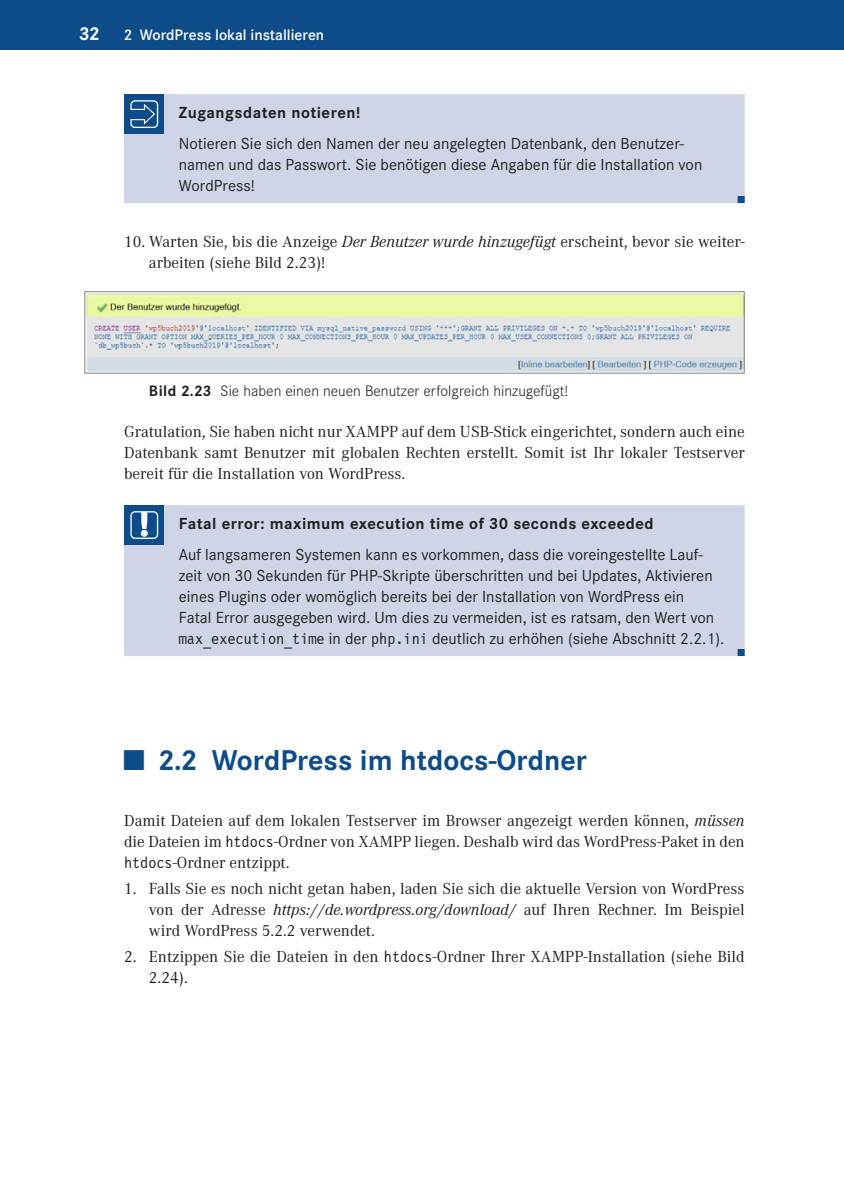
<style>
.page{position:relative;width:844px;height:1191px;background:#fff}
.page>*{position:absolute;margin:0;border:0;box-sizing:border-box;transform-origin:0 0}
.t1{font:700 29.75px "Corporate S Pro";color:#0d4c88}
.t2{font:700 19.25px "Corporate S Pro";color:#fff}
.t3{font:16.62px/21px "Corporate A Pro";color:#231f20;text-align:justify}
.t4{font:16.62px/21px "Corporate S Pro";color:#231f20}
.t5{font:700 16.62px "Corporate S Pro";letter-spacing:.03em;color:#231f20}
.t6{font:300 15.75px "Corporate S Pro";color:#231f20}
.t7{font:600 15.75px "Corporate S Pro";color:#fff}
.t8{font:10.5px "Corporate S Pro";color:#0d4c88}
.s1{font-style:italic}
.s2{font-weight:700}
.s3{font-family:"Letter Gothic 12 Pitch BT";font-size:16.1px}
</style>
<div class="page">
<div style="left:0;top:0;width:843px;height:50px;background:#0d4c88"></div>
<div style="left:124px;top:94px;width:620px;height:109px;background:#cfd5e6"></div>
<div style="left:124px;top:94px;width:40px;height:40px;background:#0d4c88"></div>
<svg style="left:130px;top:100px;width:28px;height:28px"></svg>
<img style="left:86px;top:293px;width:656px;height:78px">
<div style="left:84px;top:291px;width:660px;height:82px;border:1px solid #808285"></div>
<div style="left:124px;top:505px;width:620px;height:151px;background:#cfd5e6"></div>
<div style="left:124px;top:505px;width:40px;height:40px;background:#0d4c88"></div>
<svg style="left:130px;top:511px;width:28px;height:28px"></svg>
<p class="t2" style="left:79px;top:18px;width:22px">32</p>
<p class="t7" style="left:124px;top:23px;width:201px">2 WordPress lokal installieren</p>
<p class="t5" style="left:179px;top:99px;width:183px">Zugangsdaten notieren!</p>
<p class="t4" style="left:179px;top:132px;width:525px">Notieren Sie sich den Namen der neu angelegten Datenbank, den Benutzer&shy;namen und das Passwort. Sie benötigen diese Angaben für die Installation von<br>WordPress!</p>
<p class="t8" style="left:737px;top:192px;width:9px">■</p>
<p class="t3" style="left:149px;top:230px;width:597px;text-indent:-25px">10. Warten Sie, bis die Anzeige <span class="s1">Der Benutzer wurde hinzugefügt</span> erscheint, bevor sie weiter&shy;arbeiten (siehe Bild 2.23)!</p>
<p class="t6" style="left:149px;top:380px;width:421px"><span class="s2">Bild 2.23</span> Sie haben einen neuen Benutzer erfolgreich hinzugefügt!</p>
<p class="t3" style="left:124px;top:420px;width:622px">Gratulation, Sie haben nicht nur XAMPP auf dem USB-Stick eingerichtet, sondern auch eine Datenbank samt Benutzer mit globalen Rechten erstellt. Somit ist Ihr lokaler Testserver bereit für die Installation von WordPress.</p>
<p class="t5" style="left:179px;top:510px;width:476px">Fatal error: maximum execution time of 30 seconds exceeded</p>
<p class="t4" style="left:179px;top:542px;width:544px">Auf langsameren Systemen kann es vorkommen, dass die voreingestellte Lauf&shy;zeit von 30 Sekunden für PHP-Skripte überschritten und bei Updates, Aktivieren eines Plugins oder womöglich bereits bei der Installation von WordPress ein<br>Fatal Error ausgegeben wird. Um dies zu vermeiden, ist es ratsam, den Wert von <span class="s3">max_execution_time</span> in der <span class="s3">php.ini</span> deutlich zu erhöhen (siehe Abschnitt 2.2.1).</p>
<p class="t8" style="left:737px;top:645px;width:9px">■</p>
<h1 class="t1" style="left:124px;top:736px;width:464px">■ 2.2 WordPress im htdocs-Ordner</h1>
<p class="t3" style="left:124px;top:809px;width:622px">Damit Dateien auf dem lokalen Testserver im Browser angezeigt werden können, <span class="s1">müssen </span>die Dateien im <span class="s3">htdocs</span>-Ordner von XAMPP liegen. Deshalb wird das WordPress-Paket in den <span class="s3">htdocs</span>-Ordner entzippt.</p>
<p class="t3" style="left:149px;top:877px;width:597px;text-indent:-25px">1. Falls Sie es noch nicht getan haben, laden Sie sich die aktuelle Version von WordPress von der Adresse <span class="s1">https://de.wordpress.org/download/</span> auf Ihren Rechner. Im Beispiel wird WordPress 5.2.2 verwendet.</p>
<p class="t3" style="left:149px;top:945px;width:597px;text-indent:-25px">2. Entzippen Sie die Dateien in den <span class="s3">htdocs</span>-Ordner Ihrer XAMPP-Installation (siehe Bild<br>2.24).</p>
</div>
